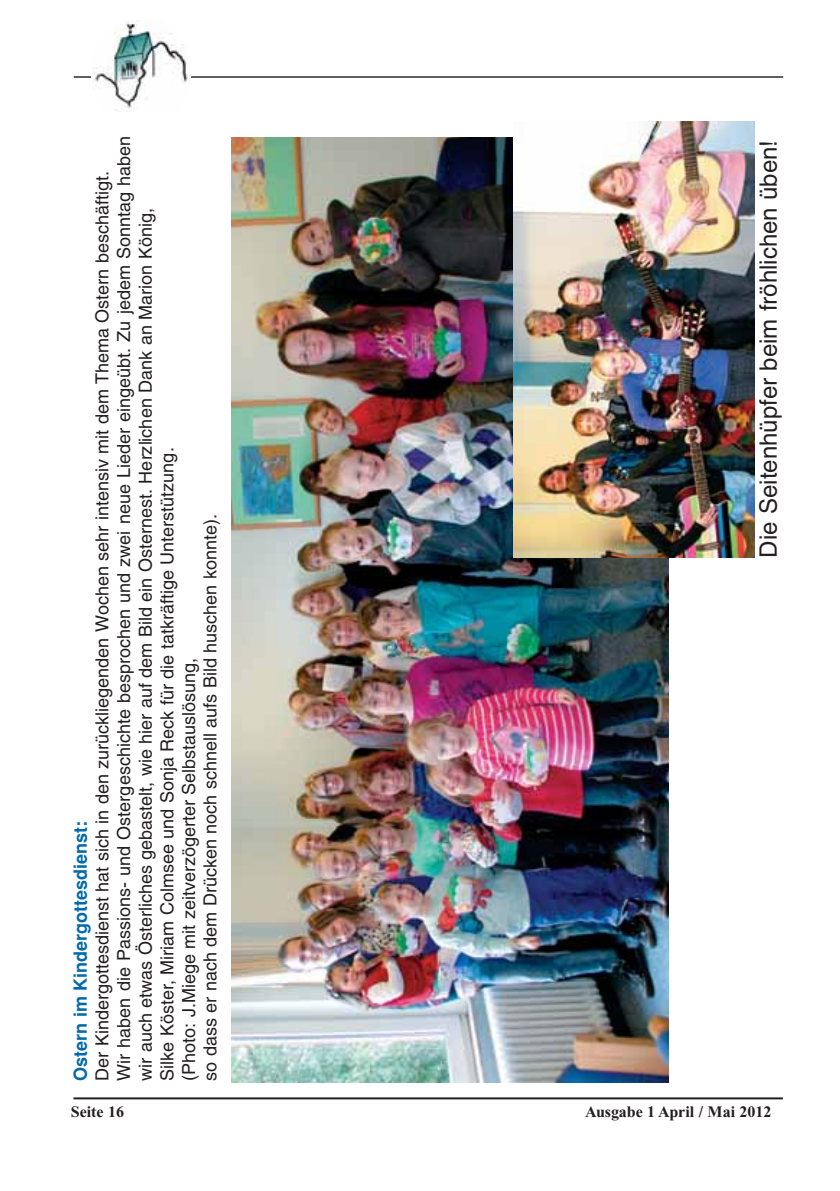
<style>
.page{position:relative;width:840px;height:1191px;background:#fff}
.page>*{position:absolute;margin:0;border:0;box-sizing:border-box;transform-origin:0 0}
.t1{font:24px "Helvetica";color:#231f20}
.t2{font:18px/21.6px "Helvetica";color:#231f20}
.t3{font:700 18px "Helvetica";color:#006aac}
.t4{font:700 16px "Times New Roman";color:#231f20}
</style>
<div class="page">
<img style="left:231px;top:137px;width:437px;height:945px">
<hr style="left:73px;top:1097px;width:709px;height:2px;background:#231f20">
<hr style="left:74px;top:76px;width:708px;height:2px;background:#231f20">
<div style="left:91px;top:17px;width:100px;height:111px;background:#fff;border-radius:50%"></div>
<img style="left:93px;top:23px;width:95px;height:89px">
<img style="left:513px;top:122px;width:240px;height:436px">
<p class="t2" style="left:93px;top:1080px;width:946px;rotate:-90deg">Der Kindergottesdienst hat sich in den zurückliegenden Wochen sehr intensiv mit dem Thema Ostern beschäftigt.<br>Wir haben die Passions- und Ostergeschichte besprochen und zwei neue Lieder eingeübt. Zu jedem Sonntag haben wir auch etwas Österliches gebastelt, wie hier auf dem Bild ein Osternest. Herzlichen Dank an Marion König,<br>Silke Köster, Miriam Colmsee und Sonja Reck für die tatkräftige Unterstützung.<br>(Photo: J.Miege mit zeitverzögerter Selbstauslösung,<br>so dass er nach dem Drücken noch schnell aufs Bild huschen konnte).</p>
<h1 class="t1" style="left:759px;top:557px;width:419px;rotate:-90deg">Die Seitenhüpfer beim fröhlichen üben!</h1>
<p class="t3" style="left:74px;top:1080px;width:261px;rotate:-90deg">Ostern im Kindergottesdienst:</p>
<p class="t4" style="left:71px;top:1106px;width:55px">Seite 16</p>
<p class="t4" style="left:585px;top:1106px;width:188px">Ausgabe 1 April / Mai 2012</p>
</div>
